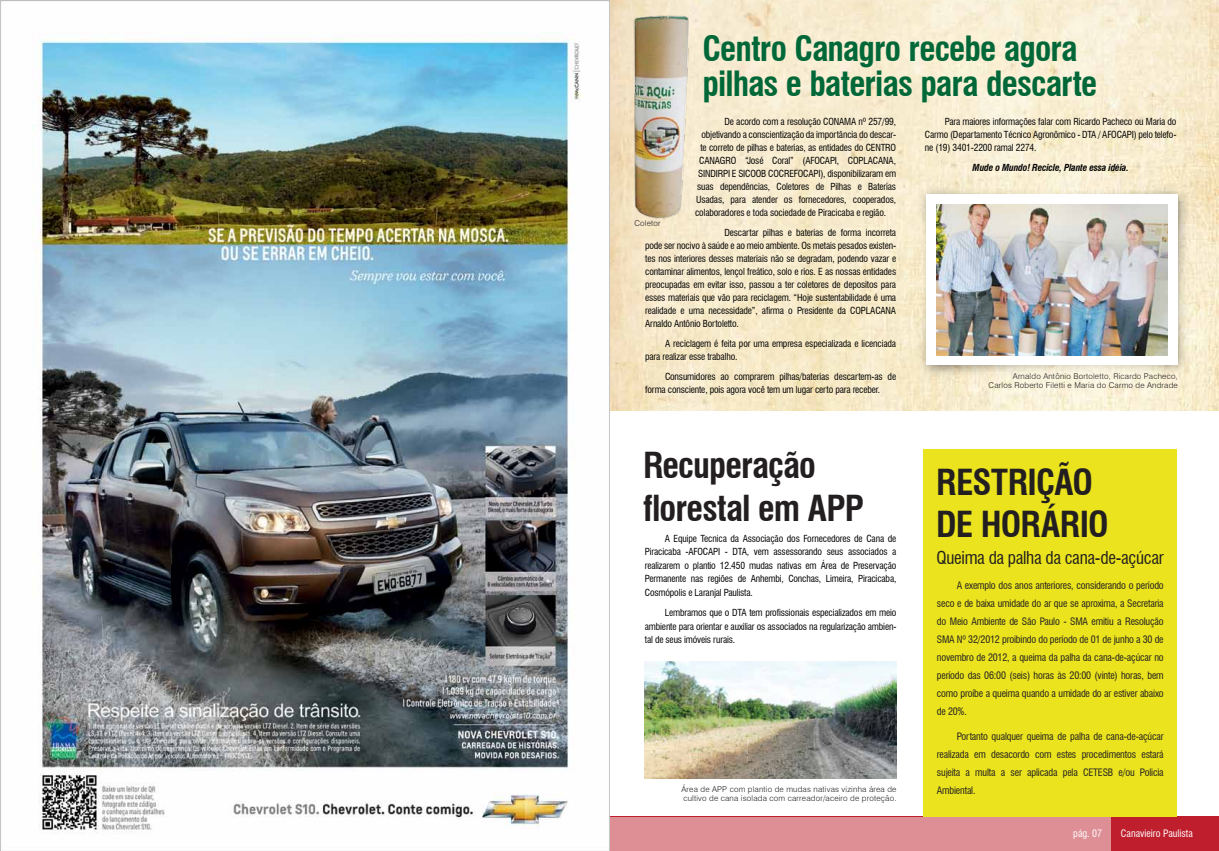
<style>
.page{position:relative;width:1219px;height:851px;background:#fff}
.page>*{position:absolute;margin:0;border:0;box-sizing:border-box;transform-origin:0 0}
.t1{font:700 condensed 35px/42px "Swiss 721 BT";letter-spacing:-.025em;color:#231f20}
.t2{font:700 condensed 34px/34.8px "Swiss 721 BT";letter-spacing:-.025em;color:#006838}
.t3{font:condensed 17.3px "Swiss 721 BT";letter-spacing:-.02em;color:#231f20}
.t4{font:condensed 10px/18px "Swiss 721 BT";letter-spacing:-.015em;color:#231f20;text-align:justify}
.t5{font:condensed 10px "Swiss 721 BT";color:#fff}
.t6{font:condensed 9.5px/13px "Swiss 721 BT";letter-spacing:-.015em;color:#010101;text-align:justify}
.t7{font:italic 700 condensed 9.5px "Swiss 721 BT";letter-spacing:-.015em;color:#010101}
.t8{font:300 8px/9px "Swiss 721 BT";letter-spacing:.025em;color:#231f20}
</style>
<div class="page">
<div style="left:609px;top:816px;width:610px;height:34px;background:#bf1e2d"></div>
<div style="left:609px;top:816px;width:502px;height:34px;background:#de8e95"></div>
<img style="left:609px;top:0;width:610px;height:411px">
<img style="left:609px;top:0;width:124px;height:236px">
<img style="left:910px;top:178px;width:287px;height:206px">
<div style="left:926px;top:194px;width:252px;height:171px;background:#fff"></div>
<img style="left:936px;top:204px;width:232px;height:151px">
<div style="left:924px;top:450px;width:253px;height:366px;background:#eae31e"></div>
<img style="left:645px;top:661px;width:251px;height:117px">
<img style="left:0;top:0;width:609px;height:850px">
<h2 class="t2" style="left:702px;top:31px;width:396px">Centro Canagro recebe agora pilhas e baterias para descarte</h2>
<p class="t6" style="left:925px;top:114px;width:253px;text-indent:20px">Para maiores informações falar com Ricardo Pacheco ou Maria do Carmo (Departamento Técnico Agronômico - DTA / AFOCAPI) pelo telefo&shy;ne (19) 3401-2200 ramal 2274.</p>
<p class="t7" style="left:973px;top:161px;width:158px">Mude o Mundo! Recicle, Plante essa idéia.</p>
<p class="t6" style="left:724px;top:114px;width:173px">De acordo com a resolução CONAMA nº 257/99,</p>
<p class="t6" style="left:701px;top:127px;width:196px">objetivando a conscientização da importância do descar-</p>
<p class="t6" style="left:700px;top:140px;width:197px">te correto de pilhas e baterias, as entidades do CENTRO</p>
<p class="t6" style="left:699px;top:153px;width:198px">CANAGRO “José Coral” (AFOCAPI, COPLACANA,</p>
<p class="t6" style="left:698px;top:166px;width:199px">SINDIRPI E SICOOB COCREFOCAPI), disponibilizaram em</p>
<p class="t6" style="left:697px;top:179px;width:200px">suas dependências, Coletores de Pilhas e Baterias</p>
<p class="t6" style="left:696px;top:192px;width:202px">Usadas, para atender os fornecedores, cooperados,</p>
<p class="t6" style="left:695px;top:205px;width:193px">colaboradores e toda sociedade de Piracicaba e região.</p>
<p class="t6" style="left:645px;top:225px;width:253px;text-indent:79px">Descartar pilhas e baterias de forma incorreta pode ser nocivo à saúde e ao meio ambiente. Os metais pesados existen&shy;tes nos interiores desses materiais não se degradam, podendo vazar e contaminar alimentos, lençol freático, solo e rios. E as nossas entidades preocupadas em evitar isso, passou a ter coletores de depositos para esses materiais que vão para reciclagem. “Hoje sustentabilidade é uma realidade e uma necessidade”, afirma o Presidente da COPLACANA Arnaldo Antônio Bortoletto.</p>
<p class="t6" style="left:645px;top:336px;width:252px;text-indent:20px">A reciclagem é feita por uma empresa especializada e licenciada para realizar esse trabalho.</p>
<p class="t6" style="left:645px;top:369px;width:253px;text-indent:20px">Consumidores ao comprarem pilhas/baterias descartem-as de forma consciente, pois agora você tem um lugar certo para receber.</p>
<p class="t8" style="left:634px;top:219px;width:28px">Coletor</p>
<p class="t8" style="left:989px;top:371px;width:191px;text-align:right">Arnaldo Antônio Bortoletto, Ricardo Pacheco,<br>Carlos Roberto Filetti e Maria do Carmo de Andrade</p>
<h1 class="t1" style="left:643px;top:444px;width:222px">Recuperação florestal em APP</h1>
<p class="t6" style="left:645px;top:531px;width:253px;line-height:13.5px;text-indent:20px">A Equipe Tecnica da Associação dos Fornecedores de Cana de Piracicaba -AFOCAPI - DTA, vem assessorando seus associados a realizarem o plantio 12.450 mudas nativas em Área de Preservação Permanente nas regiões de Anhembi, Conchas, Limeira, Piracicaba, Cosmópolis e Laranjal Paulista.</p>
<p class="t6" style="left:645px;top:606px;width:253px;line-height:13.5px;text-indent:20px">Lembramos que o DTA tem profissionais especializados em meio ambiente para orientar e auxiliar os associados na regularização ambien&shy;tal de seus imóveis rurais.</p>
<p class="t8" style="left:681px;top:784px;width:216px">Área de APP com plantio de mudas nativas vizinha área de cultivo de cana isolada com carreador/aceiro de proteção.</p>
<h1 class="t1" style="left:936px;top:460px;width:174px">RESTRIÇÃO<br>DE HORÁRIO</h1>
<h3 class="t3" style="left:937px;top:547px;width:229px">Queima da palha da cana-de-açúcar</h3>
<p class="t4" style="left:937px;top:576px;width:228px;text-indent:20px">A exemplo dos anos anteriores, considerando o período seco e de baixa umidade do ar que se aproxima, a Secretaria do Meio Ambiente de São Paulo - SMA emitiu a Resolução SMA Nº 32/2012 proibindo do período de 01 de junho a 30 de novembro de 2012, a queima da palha da cana-de-açúcar no período das 06:00 (seis) horas às 20:00 (vinte) horas, bem como proíbe a queima quando a umidade do ar estiver abaixo de 20%.</p>
<p class="t4" style="left:937px;top:727px;width:228px;text-indent:20px">Portanto qualquer queima de palha de cana-de-açúcar realizada em desacordo com estes procedimentos estará sujeita a multa a ser aplicada pela CETESB e/ou Policia Ambiental.</p>
<p class="t5" style="left:1073px;top:827px;width:30px">pág. 07</p>
<p class="t5" style="left:1121px;top:827px;width:73px">Canavieiro Paulista</p>
</div>
